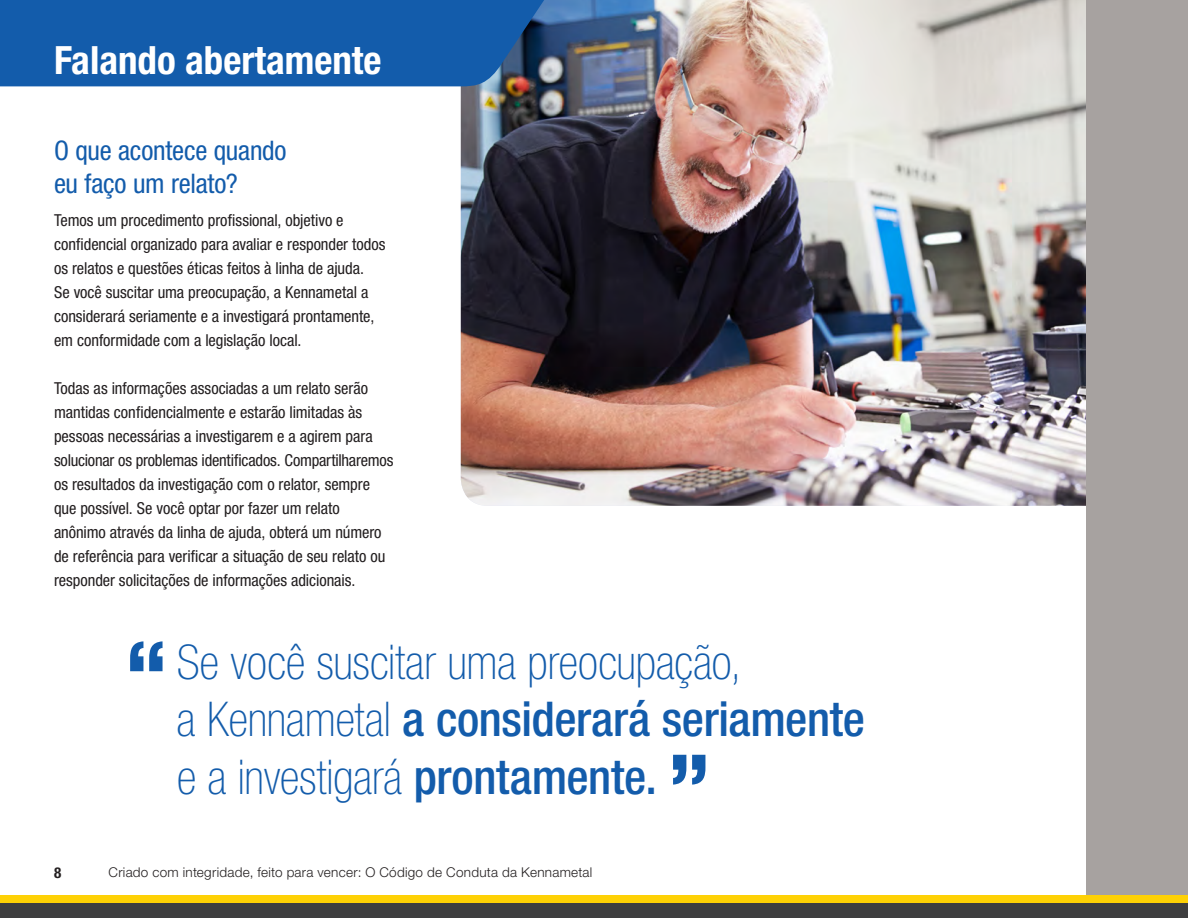
<style>
.page{position:relative;width:1188px;height:918px;background:#fff}
.page>*{position:absolute;margin:0;border:0;box-sizing:border-box;transform-origin:0 0}
.t1{font:800 condensed 85.5px "Helvetica Neue LT Std";color:#135cab}
.t2{font:100 condensed 48px/57.6px "Helvetica Neue LT Std";letter-spacing:-.005em;color:#135cab}
.t3{font:700 condensed 39px "Helvetica Neue LT Std";color:#fff}
.t4{font:condensed 27px/33px "Helvetica Neue LT Std";letter-spacing:-.01em;color:#135cab}
.t5{font:condensed 16.5px/24px "Helvetica Neue LT Std";letter-spacing:-.005em;color:#231f20}
.t6{font:700 condensed 15px "Helvetica Neue LT Std";color:#231f20}
.t7{font:300 13.5px "Helvetica Neue LT Std";letter-spacing:.02em;color:#231f20}
.s1{font-weight:500}
</style>
<div class="page">
<div style="left:0;top:903px;width:661px;height:15px;background:#3e3e3f"></div>
<img style="left:461px;top:0;width:626px;height:506px">
<div style="left:1087px;top:0;width:101px;height:918px;background:#a7a2a0"></div>
<div style="left:659px;top:903px;width:529px;height:15px;background:#3e3e3f"></div>
<div style="left:0;top:896px;width:1188px;height:7px;background:#fed105"></div>
<div style="left:0;top:0;width:550px;height:86px;background:#135cab"></div>
<h3 class="t3" style="left:54px;top:37px;width:329px">Falando abertamente</h3>
<h3 class="t4" style="left:54px;top:134px;width:234px">O que acontece quando eu faço um relato?</h3>
<p class="t5" style="left:54px;top:208px;width:333px">Temos um procedimento profissional, objetivo e confidencial organizado para avaliar e responder todos os relatos e questões éticas feitos à linha de ajuda.<br>Se você suscitar uma preocupação, a Kennametal a considerará seriamente e a investigará prontamente, em conformidade com a legislação local.</p>
<p class="t5" style="left:54px;top:376px;width:341px">Todas as informações associadas a um relato serão mantidas confidencialmente e estarão limitadas às pessoas necessárias a investigarem e a agirem para solucionar os problemas identificados. Compartilharemos os resultados da investigação com o relator, sempre que possível. Se você optar por fazer um relato anônimo através da linha de ajuda, obterá um número de referência para verificar a situação de seu relato ou responder solicitações de informações adicionais.</p>
<h1 class="t1" style="left:126px;top:619px;width:43px">“</h1>
<h2 class="t2" style="left:177px;top:633px;width:690px">Se você suscitar uma preocupação,<br>a Kennametal <span class="s1">a considerará seriamente </span>e a investigará <span class="s1">prontamente.</span></h2>
<h1 class="t1" style="left:669px;top:732px;width:43px">”</h1>
<p class="t6" style="left:54px;top:863px;width:9px">8</p>
<p class="t7" style="left:109px;top:864px;width:485px">Criado com integridade, feito para vencer: O Código de Conduta da Kennametal</p>
</div>
